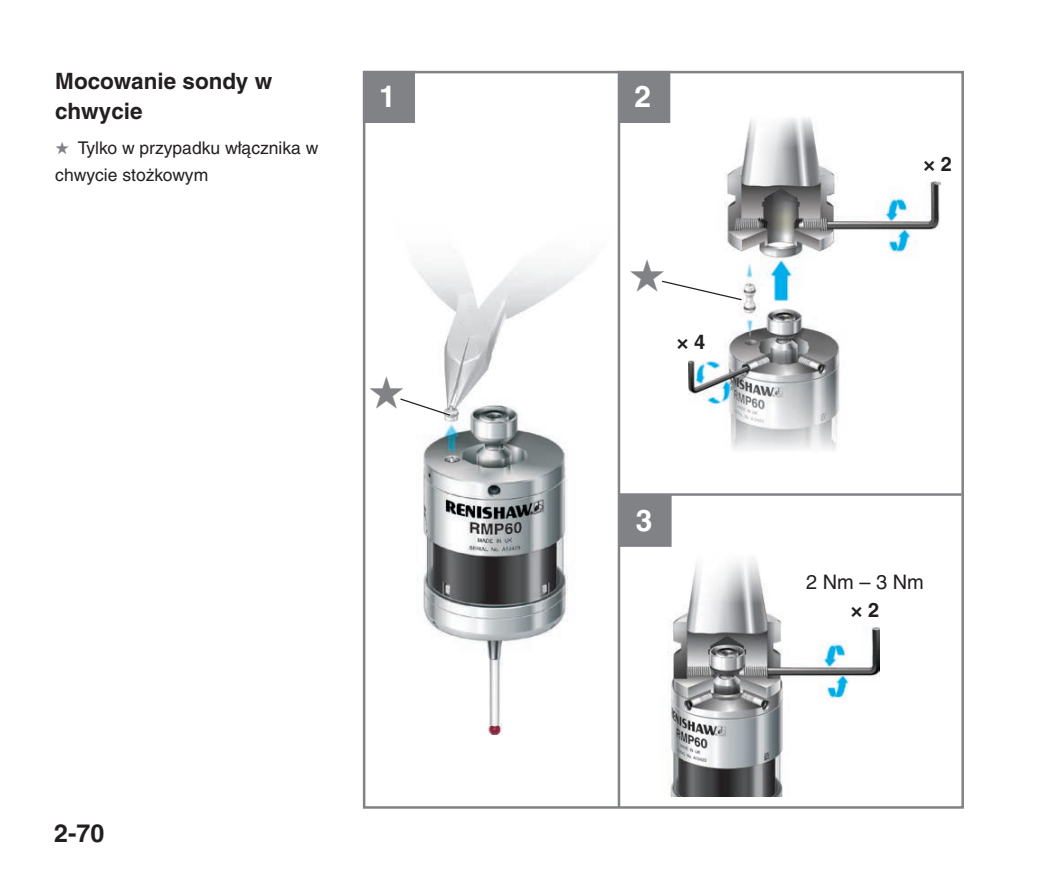
<style>
.page{position:relative;width:1049px;height:886px;background:#fff}
.page>*{position:absolute;margin:0;border:0;box-sizing:border-box;transform-origin:0 0}
.Step_number{font:700 30px "Helvetica";color:#fff}
.t1{font:700 25px "Helvetica";color:#231f20}
._9_pt_heading{font:700 22.5px/30px "Helvetica CE";color:#231f20}
._8_pt_centred{font:20px/27.5px "Helvetica";color:#231f20;text-align:center}
._8_pt_centred-2{font:700 20px "Helvetica";color:#231f20}
._9_pt_heading-2{font:17.5px/27.5px "Helvetica CE";color:#231f20}
.s1{color:#808285}
.s2{font-weight:700}
</style>
<div class="page">
<img style="left:362px;top:132px;width:310px;height:602px">
<img style="left:606px;top:526px;width:274px;height:271px">
<img style="left:688px;top:118px;width:253px;height:332px">
<hr style="left:618px;top:71px;width:2px;height:737px;background:#808285">
<div style="left:363px;top:71px;width:52px;height:52px;background:#808285"></div>
<div style="left:619px;top:495px;width:52px;height:52px;background:#808285"></div>
<hr style="left:618px;top:493px;width:344px;height:3px;background:#808285">
<div style="left:618px;top:71px;width:52px;height:52px;background:#808285"></div>
<svg style="left:370px;top:377px;width:81px;height:40px"></svg>
<svg style="left:630px;top:259px;width:113px;height:42px"></svg>
<p class="_9_pt_heading" style="left:55px;top:66px;width:218px">Mocowanie sondy w chwycie</p>
<p class="_9_pt_heading-2" style="left:55px;top:134px;width:265px"><span class="s1">★</span> Tylko w przypadku włącznika w chwycie stożkowym</p>
<p class="Step_number" style="left:379px;top:78px;width:18px">1</p>
<h2 class="t1" style="left:54px;top:817px;width:52px">2-70</h2>
<p class="Step_number" style="left:635px;top:78px;width:18px">2</p>
<p class="_8_pt_centred-2" style="left:677px;top:330px;width:30px">× 4</p>
<p class="Step_number" style="left:636px;top:502px;width:18px">3</p>
<p class="_8_pt_centred-2" style="left:923px;top:152px;width:30px">× 2</p>
<p class="_8_pt_centred" style="left:806px;top:568px;width:119px">2 Nm – 3 Nm <span class="s2">× 2</span></p>
</div>
